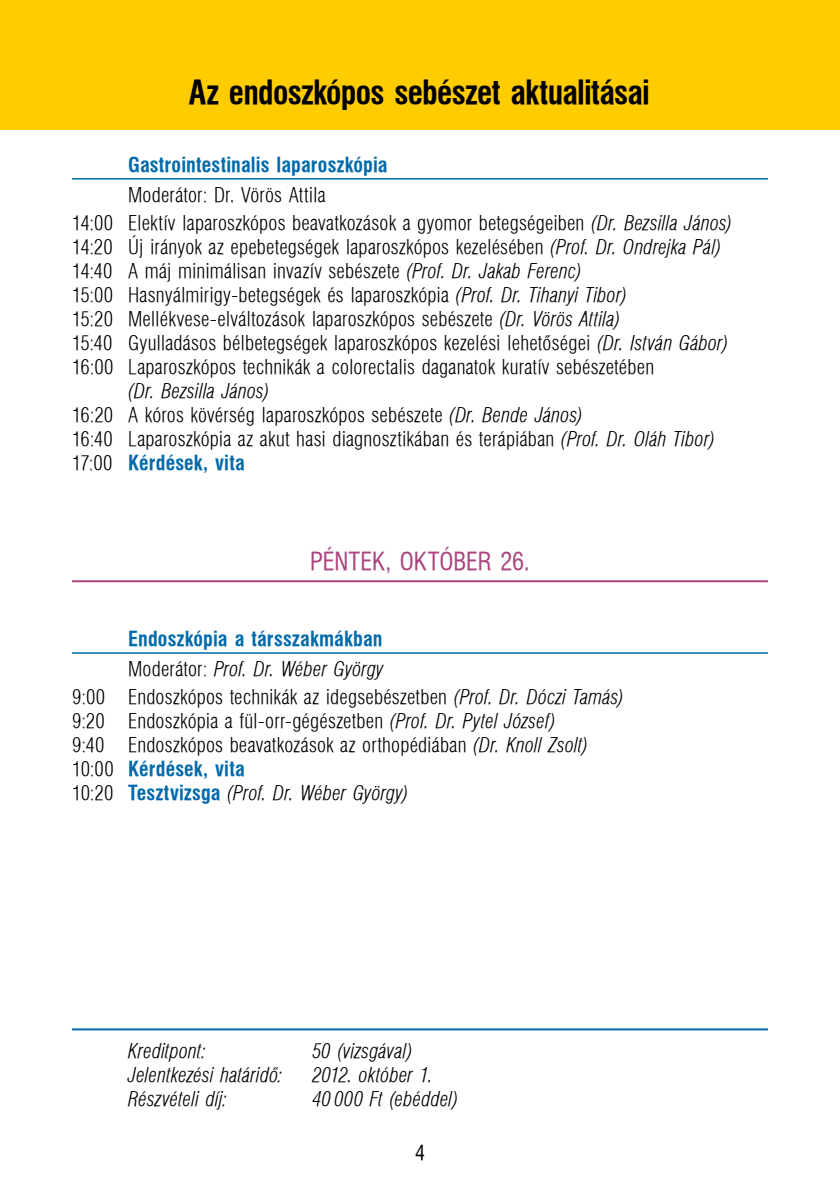
<style>
.page{position:relative;width:840px;height:1191px;background:#fff}
.page>*{position:absolute;margin:0;border:0;box-sizing:border-box;transform-origin:0 0}
.t1{font:700 32px "Swiss 721 Cn PFL";letter-spacing:-.02em;color:#000}
.t2{font:24px "Swiss 721 Cn PFL";color:#ab437f}
.t3{font:20px/24px "Swiss 721 Lt Cn PFL";letter-spacing:.01em;color:#000}
.t4{font:italic 20px "Swiss 721 Lt Cn PFL";letter-spacing:.005em;color:#000}
.t5{font:700 20px "Swiss 721 Cn PFL";letter-spacing:.01em;color:#006aaa}
.t6{font:20px "Swiss 721 Cn PFL";color:#000}
.s1{font-style:italic}
.s2{font-family:"Swiss 721 Lt Cn PFL";font-weight:400;color:#000}
.s3{font-style:normal}
.s4{font-family:"Swiss 721 Cn PFL";font-weight:700;font-style:normal;color:#006aaa}
</style>
<div class="page">
<hr style="left:72px;top:178px;width:695px;height:2px;background:#006aaa">
<hr style="left:72px;top:580px;width:695px;height:2px;background:#ab437f">
<hr style="left:72px;top:652px;width:695px;height:2px;background:#006aaa">
<hr style="left:72px;top:1028px;width:695px;height:2px;background:#006aaa">
<div style="left:0;top:0;width:839px;height:129px;background:#fc0"></div>
<h1 class="t1" style="left:189px;top:71px;width:462px">Az endoszkópos sebészet aktualitásai</h1>
<p class="t5" style="left:128px;top:151px;width:261px">Gastrointestinalis laparoszkópia</p>
<p class="t3" style="left:72px;top:181px;width:661px;line-height:28px;text-indent:56px">Moderátor: Dr. Vörös Attila<br>14:00 Elektív laparoszkópos beavatkozások a gyomor betegségeiben <span class="s1">(Dr. Bezsilla János)</span></p>
<p class="t3" style="left:72px;top:235px;width:657px">14:20 Új irányok az epebetegségek laparoszkópos kezelésében <span class="s1">(Prof. Dr. Ondrejka Pál)<br></span>14:40 A máj minimálisan invazív sebészete <span class="s1">(Prof. Dr. Jakab Ferenc)<br></span>15:00 Hasnyálmirigy-betegségek és laparoszkópia <span class="s1">(Prof. Dr. Tihanyi Tibor)<br></span>15:20 Mellékvese-elváltozások laparoszkópos sebészete <span class="s1">(Dr. Vörös Attila)<br></span>15:40 Gyulladásos bélbetegségek laparoszkópos kezelési lehetőségei <span class="s1">(Dr. István Gábor)<br></span>16:00 Laparoszkópos technikák a colorectalis daganatok kuratív sebészetében</p>
<p class="t3" style="left:72px;top:379px;width:644px;text-indent:56px"><span class="s1">(Dr. Bezsilla János)<br></span>16:20 A kóros kövérség laparoszkópos sebészete <span class="s1">(Dr. Bende János)<br></span>16:40 Laparoszkópia az akut hasi diagnosztikában és terápiában <span class="s1">(Prof. Dr. Oláh Tibor)</span></p>
<p class="t5" style="left:72px;top:449px;width:174px"><span class="s2">17:00</span> Kérdések, vita</p>
<p class="t2" style="left:310px;top:545px;width:221px">PÉNTEK, OKTÓBER 26.</p>
<p class="t5" style="left:128px;top:625px;width:256px">Endoszkópia a társszakmákban</p>
<p class="t3" style="left:72px;top:655px;width:553px;line-height:28px;text-indent:56px">Moderátor: <span class="s1">Prof. Dr. Wéber György<br></span>9:00 Endoszkópos technikák az idegsebészetben <span class="s1">(Prof. Dr. Dóczi Tamás)</span></p>
<p class="t3" style="left:72px;top:709px;width:517px">9:20 Endoszkópia a fül-orr-gégészetben <span class="s1">(Prof. Dr. Pytel József)<br></span>9:40 Endoszkópos beavatkozások az orthopédiában <span class="s1">(Dr. Knoll Zsolt)</span></p>
<p class="t5" style="left:72px;top:755px;width:174px"><span class="s2">10:00</span> Kérdések, vita</p>
<p class="t4" style="left:72px;top:781px;width:338px"><span class="s3">10:20</span> <span class="s4">Tesztvizsga</span> (Prof. Dr. Wéber György)</p>
<p class="t4" style="left:128px;top:1039px;width:79px">Kreditpont:</p>
<p class="t4" style="left:312px;top:1039px;width:102px">50 (vizsgával)</p>
<p class="t4" style="left:128px;top:1063px;width:156px">Jelentkezési határidő:</p>
<p class="t4" style="left:312px;top:1063px;width:122px">2012. október 1.</p>
<p class="t4" style="left:128px;top:1087px;width:100px">Részvételi díj:</p>
<p class="t4" style="left:312px;top:1087px;width:148px">40 000 Ft (ebéddel)</p>
<p class="t6" style="left:415px;top:1140px;width:11px">4</p>
</div>
